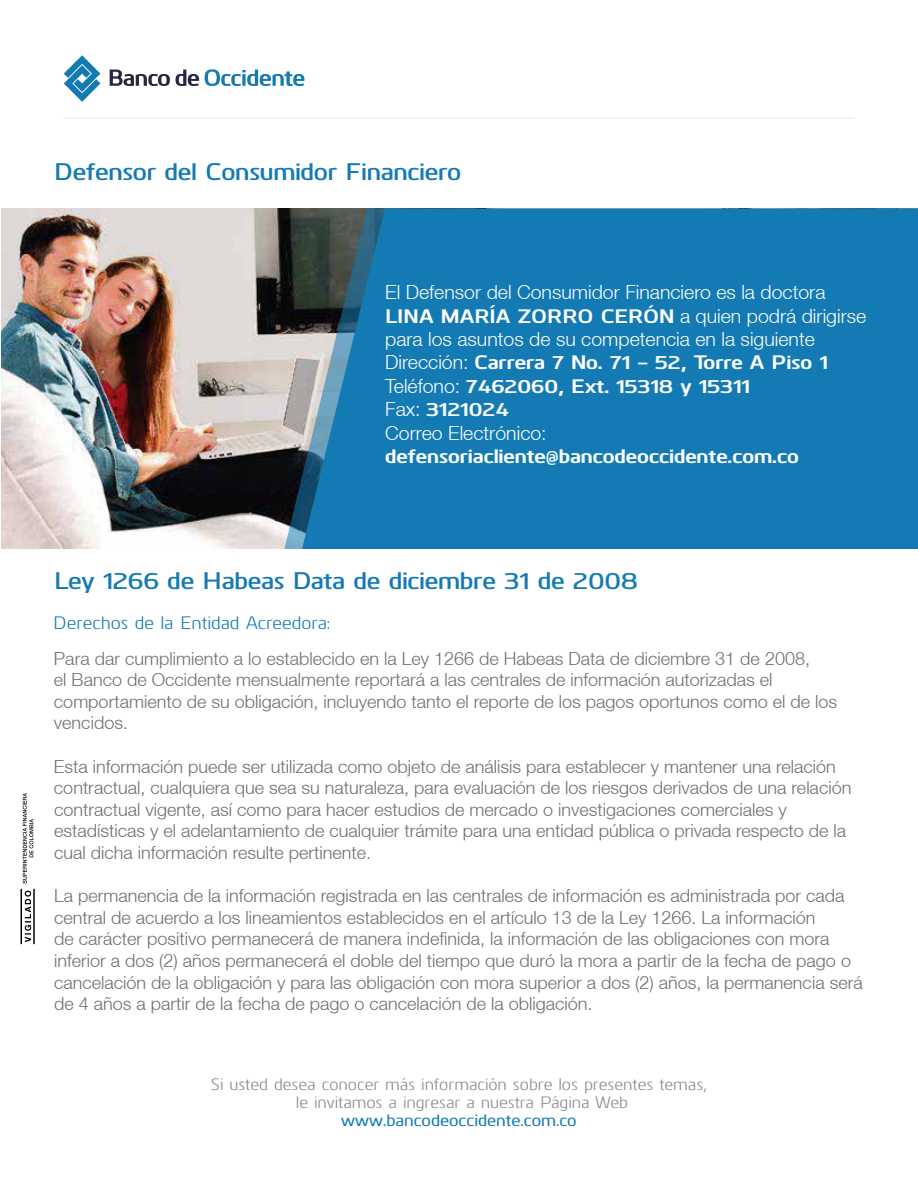
<style>
.page{position:relative;width:918px;height:1188px;background:#fff}
.page>*{position:absolute;margin:0;border:0;box-sizing:border-box;transform-origin:0 0}
.t1{font:600 24px "Kuro";letter-spacing:-.01em;color:#147ab4}
.t2{font:300 19.5px/23.4px "Helvetica Neue";color:#fff}
.t3{font:700 19.5px/23.4px "Kuro";color:#fff}
.t4{font:300 18px/21.6px "Helvetica Neue";color:#6d6e70}
.t5{font:18px "Kuro";color:#147ab4}
.t6{font:16.5px/18px "Kuro";color:#88898c;text-align:center}
.t7{font:500 16.5px "Kuro";color:#147ab4}
.s1{font-family:"Kuro";font-weight:700}
.s2{font-family:"Helvetica Neue";font-weight:300}
.s3{font-weight:300;font-size:18px;color:#147ab4}
</style>
<div class="page">
<img style="left:2px;top:209px;width:282px;height:340px">
<svg style="left:284px;top:209px;width:18px;height:340px;background:#5a5f60"></svg>
<svg style="left:302px;top:209px;width:616px;height:340px;background:#1879af"></svg>
<hr style="left:64px;top:118px;width:791px;height:1px;background:#6d6e70">
<svg style="left:176px;top:70px;width:23px;height:16px"></svg>
<svg style="left:110px;top:70px;width:60px;height:16px"></svg>
<svg style="left:64px;top:55px;width:36px;height:47px"></svg>
<svg style="left:205px;top:69px;width:99px;height:17px"></svg>
<svg style="left:21px;top:793px;width:14px;height:151px"></svg>
<h1 class="t1" style="left:54px;top:154px;width:409px">Defensor del Consumidor Financiero</h1>
<p class="t2" style="left:385px;top:280px;width:483px">El Defensor del Consumidor Financiero es la doctora<br><span class="s1">LINA MARÍA ZORRO CERÓN</span> a quien podrá dirigirse para los asuntos de su competencia en la siguiente</p>
<p class="t3" style="left:385px;top:350px;width:444px"><span class="s2">Dirección:</span> Carrera 7 No. 71 - 52, Torre A Piso 1<br><span class="s2">Teléfono:</span> 7462060, Ext. 15318 y 15311<br><span class="s2">Fax:</span> 3121024</p>
<p class="t2" style="left:385px;top:421px;width:163px">Correo Electrónico:</p>
<p class="t3" style="left:385px;top:443px;width:434px">defensoriacliente@bancodeoccidente.com.co<span class="s3">27</span></p>
<h1 class="t1" style="left:54px;top:563px;width:586px">Ley 1266 de Habeas Data de diciembre 31 de 2008</h1>
<p class="t5" style="left:53px;top:610px;width:279px">Derechos de la Entidad Acreedora:</p>
<p class="t4" style="left:54px;top:647px;width:785px">Para dar cumplimiento a lo establecido en la Ley 1266 de Habeas Data de diciembre 31 de 2008,<br>el Banco de Occidente mensualmente reportará a las centrales de información autorizadas el comportamiento de su obligación, incluyendo tanto el reporte de los pagos oportunos como el de los vencidos.</p>
<p class="t4" style="left:54px;top:755px;width:799px">Esta información puede ser utilizada como objeto de análisis para establecer y mantener una relación contractual, cualquiera que sea su naturaleza, para evaluación de los riesgos derivados de una relación contractual vigente, así como para hacer estudios de mercado o investigaciones comerciales y estadísticas y el adelantamiento de cualquier trámite para una entidad pública o privada respecto de la cual dicha información resulte pertinente.</p>
<p class="t4" style="left:54px;top:885px;width:810px">La permanencia de la información registrada en las centrales de información es administrada por cada central de acuerdo a los lineamientos establecidos en el artículo 13 de la Ley 1266. La información<br>de carácter positivo permanecerá de manera indefinida, la información de las obligaciones con mora inferior a dos (2) años permanecerá el doble del tiempo que duró la mora a partir de la fecha de pago o cancelación de la obligación y para las obligación con mora superior a dos (2) años, la permanencia será de 4 años a partir de la fecha de pago o cancelación de la obligación.</p>
<p class="t6" style="left:211px;top:1074px;width:498px">Si usted desea conocer más información sobre los presentes temas, le invitamos a ingresar a nuestra Página Web</p>
<p class="t7" style="left:341px;top:1108px;width:237px">www.bancodeoccidente.com.co</p>
</div>
